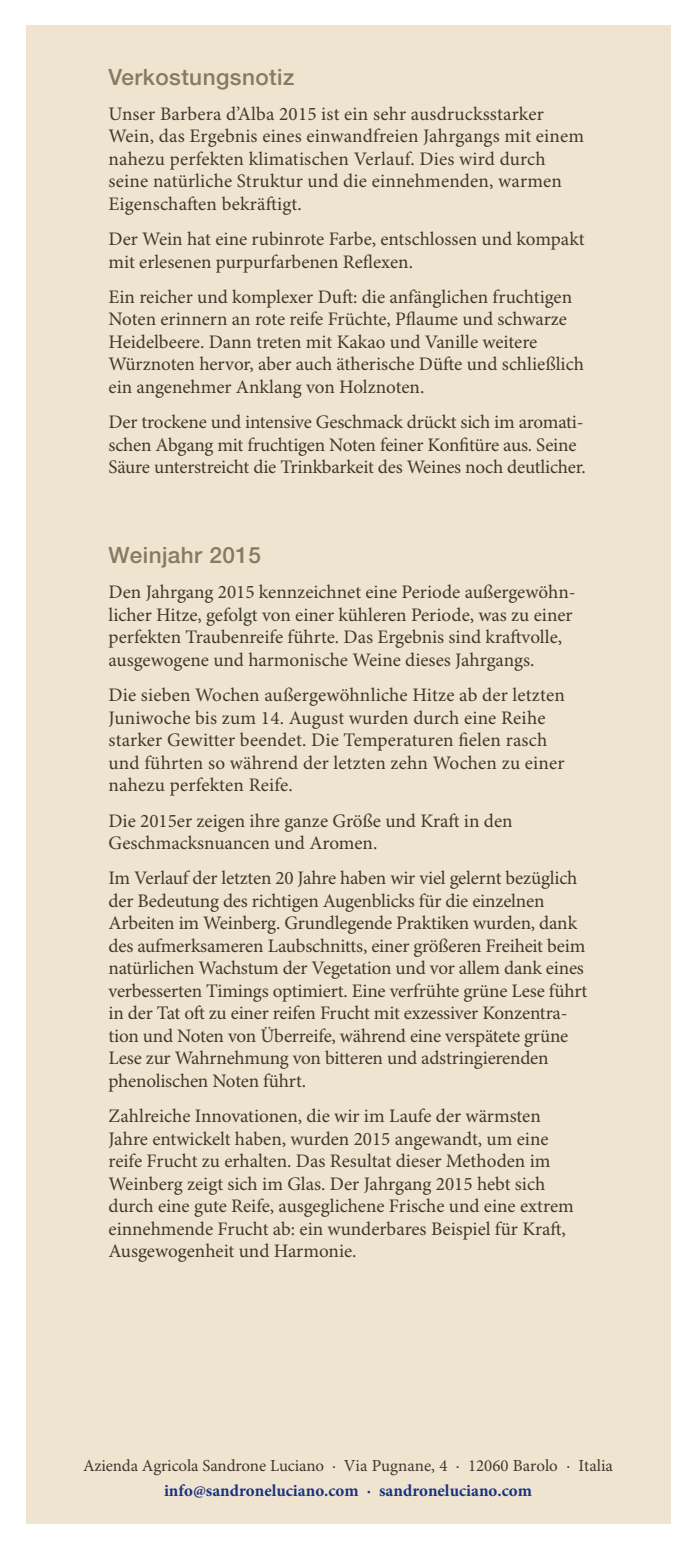
<style>
.page{position:relative;width:696px;height:1550px;background:#fff}
.page>*{position:absolute;margin:0;border:0;box-sizing:border-box;transform-origin:0 0}
.t1{font:500 22.5px "Helvetica Neue LT Std";letter-spacing:.02em;color:#877962}
.t2{font:19.12px/22.5px "Minion Pro";letter-spacing:-.005em;color:#3e3a2d}
.t3{font:16.88px "Minion Pro";letter-spacing:-.01em;color:#3e3a2d}
.t4{font:700 16.88px "Minion Pro";color:#183181}
</style>
<div class="page">
<div style="left:26px;top:26px;width:644px;height:1498px;background:#efe4d0"></div>
<p class="t1" style="left:108px;top:63px;width:187px">Verkostungsnotiz</p>
<p class="t2" style="left:108px;top:103px;width:477px">Unser Barbera d’Alba 2015 ist ein sehr ausdrucksstarker Wein, das Ergebnis eines einwandfreien Jahrgangs mit einem nahezu perfekten klimatischen Verlauf. Dies wird durch seine natürliche Struktur und die einnehmenden, warmen Eigenschaften bekräftigt.</p>
<p class="t2" style="left:108px;top:229px;width:477px">Der Wein hat eine rubinrote Farbe, entschlossen und kompakt mit erlesenen purpurfarbenen Reflexen.</p>
<p class="t2" style="left:108px;top:286px;width:476px">Ein reicher und komplexer Duft: die anfänglichen fruchtigen Noten erinnern an rote reife Früchte, Pflaume und schwarze Heidelbeere. Dann treten mit Kakao und Vanille weitere Würznoten hervor, aber auch ätherische Düfte und schließlich ein angenehmer Anklang von Holznoten.</p>
<p class="t2" style="left:108px;top:412px;width:478px">Der trockene und intensive Geschmack drückt sich im aromati&shy;schen Abgang mit fruchtigen Noten feiner Konfitüre aus. Seine<br>Säure unterstreicht die Trinkbarkeit des Weines noch deutlicher.</p>
<p class="t1" style="left:108px;top:542px;width:154px">Weinjahr 2015</p>
<p class="t2" style="left:108px;top:582px;width:468px">Den Jahrgang 2015 kennzeichnet eine Periode außergewöhn&shy;licher Hitze, gefolgt von einer kühleren Periode, was zu einer perfekten Traubenreife führte. Das Ergebnis sind kraftvolle, ausgewogene und harmonische Weine dieses Jahrgangs.</p>
<p class="t2" style="left:108px;top:685px;width:457px">Die sieben Wochen außergewöhnliche Hitze ab der letzten Juniwoche bis zum 14. August wurden durch eine Reihe starker Gewitter beendet. Die Temperaturen fielen rasch und führten so während der letzten zehn Wochen zu einer nahezu perfekten Reife.</p>
<p class="t2" style="left:108px;top:810px;width:405px">Die 2015er zeigen ihre ganze Größe und Kraft in den<br>Geschmacksnuancen und Aromen.</p>
<p class="t2" style="left:108px;top:868px;width:480px">Im Verlauf der letzten 20 Jahre haben wir viel gelernt bezüglich der Bedeutung des richtigen Augenblicks für die einzelnen Arbeiten im Weinberg. Grundlegende Praktiken wurden, dank des aufmerksameren Laubschnitts, einer größeren Freiheit beim natürlichen Wachstum der Vegetation und vor allem dank eines verbesserten Timings optimiert. Eine verfrühte grüne Lese führt in der Tat oft zu einer reifen Frucht mit exzessiver Konzentra&shy;tion und Noten von Überreife, während eine verspätete grüne Lese zur Wahrnehmung von bitteren und adstringierenden phenolischen Noten führt.</p>
<p class="t2" style="left:108px;top:1105px;width:466px">Zahlreiche Innovationen, die wir im Laufe der wärmsten Jahre entwickelt haben, wurden 2015 angewandt, um eine reife Frucht zu erhalten. Das Resultat dieser Methoden im Weinberg zeigt sich im Glas. Der Jahrgang 2015 hebt sich durch eine gute Reife, ausgeglichene Frische und eine extrem einnehmende Frucht ab: ein wunderbares Beispiel für Kraft, Ausgewogenheit und Harmonie.</p>
<p class="t3" style="left:83px;top:1456px;width:531px">Azienda Agricola Sandrone Luciano · Via Pugnane, 4 · 12060 Barolo · Italia</p>
<p class="t4" style="left:164px;top:1478px;width:369px">info@sandroneluciano.com · sandroneluciano.com</p>
</div>
